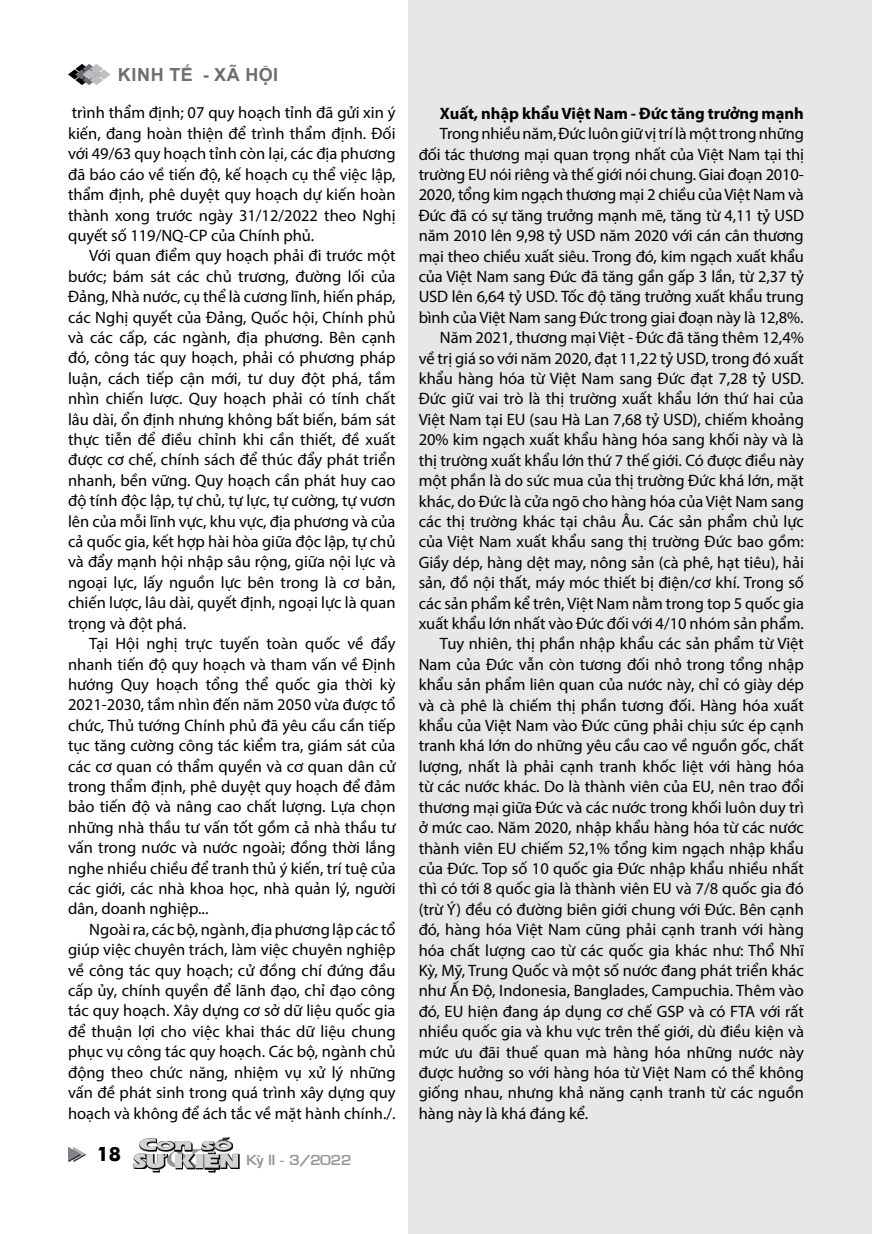
<style>
.page{position:relative;width:872px;height:1234px;background:#fff}
.page>*{position:absolute;margin:0;border:0;box-sizing:border-box;transform-origin:0 0}
.t1{font:700 19.5px "Futura";color:#000}
.t2{font:700 18px "Arial";letter-spacing:.035em;color:#6d6e71}
.t3{font:16.5px/20.4px "Myriad Pro";color:#000;text-align:justify}
.t4{font:700 16.5px "Myriad Pro";color:#000}
.t5{font:13.5px "VNI Eurasia Bold";color:#939598;scale:1.1 1}
</style>
<div class="page">
<div style="left:409px;top:0;width:463px;height:1233px;background:#e6e7e8"></div>
<svg style="left:68px;top:64px;width:43px;height:21px"></svg>
<svg style="left:68px;top:1147px;width:17px;height:13px"></svg>
<svg style="left:238px;top:1153px;width:1px;height:15px"></svg>
<svg style="left:133px;top:1137px;width:105px;height:34px"></svg>
<p class="t2" style="left:118px;top:62px;width:162px">KINH TẾ - XÃ HỘI</p>
<p class="t3" style="left:68px;top:102px;width:329px">trình thẩm định; 07 quy hoạch tỉnh đã gửi xin ý kiến, đang hoàn thiện để trình thẩm định. Đối với 49/63 quy hoạch tỉnh còn lại, các địa phương đã báo cáo về tiến độ, kế hoạch cụ thể việc lập, thẩm định, phê duyệt quy hoạch dự kiến hoàn thành xong trước ngày 31/12/2022 theo Nghị quyết số 119/NQ-CP của Chính phủ.</p>
<p class="t3" style="left:68px;top:245px;width:329px;text-indent:21px">Với quan điểm quy hoạch phải đi trước một bước; bám sát các chủ trương, đường lối của Đảng, Nhà nước, cụ thể là cương lĩnh, hiến pháp, các Nghị quyết của Đảng, Quốc hội, Chính phủ và các cấp, các ngành, địa phương. Bên cạnh đó, công tác quy hoạch, phải có phương pháp luận, cách tiếp cận mới, tư duy đột phá, tầm nhìn chiến lược. Quy hoạch phải có tính chất lâu dài, ổn định nhưng không bất biến, bám sát thực tiễn để điều chỉnh khi cần thiết, đề xuất được cơ chế, chính sách để thúc đẩy phát triển nhanh, bền vững. Quy hoạch cần phát huy cao độ tính độc lập, tự chủ, tự lực, tự cường, tự vươn lên của mỗi lĩnh vực, khu vực, địa phương và của cả quốc gia, kết hợp hài hòa giữa độc lập, tự chủ và đẩy mạnh hội nhập sâu rộng, giữa nội lực và ngoại lực, lấy nguồn lực bên trong là cơ bản, chiến lược, lâu dài, quyết định, ngoại lực là quan trọng và đột phá.</p>
<p class="t3" style="left:68px;top:633px;width:329px;text-indent:21px">Tại Hội nghị trực tuyến toàn quốc về đẩy nhanh tiến độ quy hoạch và tham vấn về Định hướng Quy hoạch tổng thể quốc gia thời kỳ 2021-2030, tầm nhìn đến năm 2050 vừa được tổ chức, Thủ tướng Chính phủ đã yêu cầu cần tiếp tục tăng cường công tác kiểm tra, giám sát của các cơ quan có thẩm quyền và cơ quan dân cử trong thẩm định, phê duyệt quy hoạch để đảm bảo tiến độ và nâng cao chất lượng. Lựa chọn những nhà thầu tư vấn tốt gồm cả nhà thầu tư vấn trong nước và nước ngoài; đồng thời lắng nghe nhiều chiều để tranh thủ ý kiến, trí tuệ của các giới, các nhà khoa học, nhà quản lý, người dân, doanh nghiệp...</p>
<p class="t3" style="left:68px;top:918px;width:329px;text-indent:21px">Ngoài ra, các bộ, ngành, địa phương lập các tổ giúp việc chuyên trách, làm việc chuyên nghiệp về công tác quy hoạch; cử đồng chí đứng đầu cấp ủy, chính quyền để lãnh đạo, chỉ đạo công tác quy hoạch. Xây dựng cơ sở dữ liệu quốc gia để thuận lợi cho việc khai thác dữ liệu chung phục vụ công tác quy hoạch. Các bộ, ngành chủ động theo chức năng, nhiệm vụ xử lý những vấn đề phát sinh trong quá trình xây dựng quy hoạch và không để ách tắc về mặt hành chính./.</p>
<p class="t1" style="left:97px;top:1139px;width:26px">18</p>
<p class="t5" style="left:247px;top:1150px;width:97px">KyøII - 3/2022</p>
<p class="t4" style="left:440px;top:102px;width:365px">Xuất, nhập khẩu Việt Nam - Đức tăng trưởng mạnh</p>
<p class="t3" style="left:440px;top:123px;width:365px">Trong nhiều năm, Đức luôn giữ vị trí là một trong những</p>
<p class="t3" style="left:419px;top:143px;width:387px">đối tác thương mại quan trọng nhất của Việt Nam tại thị</p>
<p class="t3" style="left:419px;top:164px;width:387px">trường EU nói riêng và thế giới nói chung. Giai đoạn 2010-</p>
<p class="t3" style="left:419px;top:184px;width:387px">2020, tổng kim ngạch thương mại 2 chiều của Việt Nam và</p>
<p class="t3" style="left:419px;top:205px;width:387px">Đức đã có sự tăng trưởng mạnh mẽ, tăng từ 4,11 tỷ USD</p>
<p class="t3" style="left:419px;top:225px;width:387px">năm 2010 lên 9,98 tỷ USD năm 2020 với cán cân thương</p>
<p class="t3" style="left:419px;top:245px;width:387px">mại theo chiều xuất siêu. Trong đó, kim ngạch xuất khẩu</p>
<p class="t3" style="left:419px;top:266px;width:387px">của Việt Nam sang Đức đã tăng gần gấp 3 lần, từ 2,37 tỷ</p>
<p class="t3" style="left:419px;top:286px;width:387px">USD lên 6,64 tỷ USD. Tốc độ tăng trưởng xuất khẩu trung</p>
<p class="t3" style="left:419px;top:307px;width:386px">bình của Việt Nam sang Đức trong giai đoạn này là 12,8%.</p>
<p class="t3" style="left:440px;top:327px;width:365px">Năm 2021, thương mại Việt - Đức đã tăng thêm 12,4%</p>
<p class="t3" style="left:419px;top:347px;width:387px">về trị giá so với năm 2020, đạt 11,22 tỷ USD, trong đó xuất</p>
<p class="t3" style="left:419px;top:368px;width:387px">khẩu hàng hóa từ Việt Nam sang Đức đạt 7,28 tỷ USD.</p>
<p class="t3" style="left:419px;top:388px;width:387px">Đức giữ vai trò là thị trường xuất khẩu lớn thứ hai của</p>
<p class="t3" style="left:419px;top:409px;width:387px">Việt Nam tại EU (sau Hà Lan 7,68 tỷ USD), chiếm khoảng</p>
<p class="t3" style="left:419px;top:429px;width:387px">20% kim ngạch xuất khẩu hàng hóa sang khối này và là</p>
<p class="t3" style="left:419px;top:449px;width:387px">thị trường xuất khẩu lớn thứ 7 thế giới. Có được điều này</p>
<p class="t3" style="left:419px;top:470px;width:387px">một phần là do sức mua của thị trường Đức khá lớn, mặt</p>
<p class="t3" style="left:419px;top:490px;width:387px">khác, do Đức là cửa ngõ cho hàng hóa của Việt Nam sang</p>
<p class="t3" style="left:419px;top:511px;width:387px">các thị trường khác tại châu Âu. Các sản phẩm chủ lực</p>
<p class="t3" style="left:419px;top:531px;width:387px">của Việt Nam xuất khẩu sang thị trường Đức bao gồm:</p>
<p class="t3" style="left:419px;top:551px;width:387px">Giầy dép, hàng dệt may, nông sản (cà phê, hạt tiêu), hải</p>
<p class="t3" style="left:419px;top:572px;width:387px">sản, đồ nội thất, máy móc thiết bị điện/cơ khí. Trong số</p>
<p class="t3" style="left:419px;top:592px;width:387px">các sản phẩm kể trên, Việt Nam nằm trong top 5 quốc gia</p>
<p class="t3" style="left:419px;top:613px;width:387px">xuất khẩu lớn nhất vào Đức đối với 4/10 nhóm sản phẩm.</p>
<p class="t3" style="left:440px;top:633px;width:365px">Tuy nhiên, thị phần nhập khẩu các sản phẩm từ Việt</p>
<p class="t3" style="left:419px;top:653px;width:387px">Nam của Đức vẫn còn tương đối nhỏ trong tổng nhập</p>
<p class="t3" style="left:419px;top:674px;width:387px">khẩu sản phẩm liên quan của nước này, chỉ có giày dép</p>
<p class="t3" style="left:419px;top:694px;width:387px">và cà phê là chiếm thị phần tương đối. Hàng hóa xuất</p>
<p class="t3" style="left:419px;top:715px;width:387px">khẩu của Việt Nam vào Đức cũng phải chịu sức ép cạnh</p>
<p class="t3" style="left:419px;top:735px;width:387px">tranh khá lớn do những yêu cầu cao về nguồn gốc, chất</p>
<p class="t3" style="left:419px;top:755px;width:387px">lượng, nhất là phải cạnh tranh khốc liệt với hàng hóa</p>
<p class="t3" style="left:419px;top:776px;width:387px">từ các nước khác. Do là thành viên của EU, nên trao đổi</p>
<p class="t3" style="left:419px;top:796px;width:387px">thương mại giữa Đức và các nước trong khối luôn duy trì</p>
<p class="t3" style="left:419px;top:816px;width:387px">ở mức cao. Năm 2020, nhập khẩu hàng hóa từ các nước</p>
<p class="t3" style="left:419px;top:837px;width:387px">thành viên EU chiếm 52,1% tổng kim ngạch nhập khẩu</p>
<p class="t3" style="left:419px;top:857px;width:387px">của Đức. Top số 10 quốc gia Đức nhập khẩu nhiều nhất</p>
<p class="t3" style="left:419px;top:878px;width:387px">thì có tới 8 quốc gia là thành viên EU và 7/8 quốc gia đó</p>
<p class="t3" style="left:419px;top:898px;width:387px">(trừ Ý) đều có đường biên giới chung với Đức. Bên cạnh</p>
<p class="t3" style="left:419px;top:918px;width:387px">đó, hàng hóa Việt Nam cũng phải cạnh tranh với hàng</p>
<p class="t3" style="left:419px;top:939px;width:387px">hóa chất lượng cao từ các quốc gia khác như: Thổ Nhĩ</p>
<p class="t3" style="left:419px;top:959px;width:387px">Kỳ, Mỹ, Trung Quốc và một số nước đang phát triển khác</p>
<p class="t3" style="left:419px;top:980px;width:387px">như Ấn Độ, Indonesia, Banglades, Campuchia. Thêm vào</p>
<p class="t3" style="left:419px;top:1000px;width:387px">đó, EU hiện đang áp dụng cơ chế GSP và có FTA với rất</p>
<p class="t3" style="left:419px;top:1020px;width:387px">nhiều quốc gia và khu vực trên thế giới, dù điều kiện và</p>
<p class="t3" style="left:419px;top:1041px;width:387px">mức ưu đãi thuế quan mà hàng hóa những nước này</p>
<p class="t3" style="left:419px;top:1061px;width:387px">được hưởng so với hàng hóa từ Việt Nam có thể không</p>
<p class="t3" style="left:419px;top:1082px;width:387px">giống nhau, nhưng khả năng cạnh tranh từ các nguồn</p>
<p class="t3" style="left:419px;top:1102px;width:171px">hàng này là khá đáng kể.</p>
</div>
